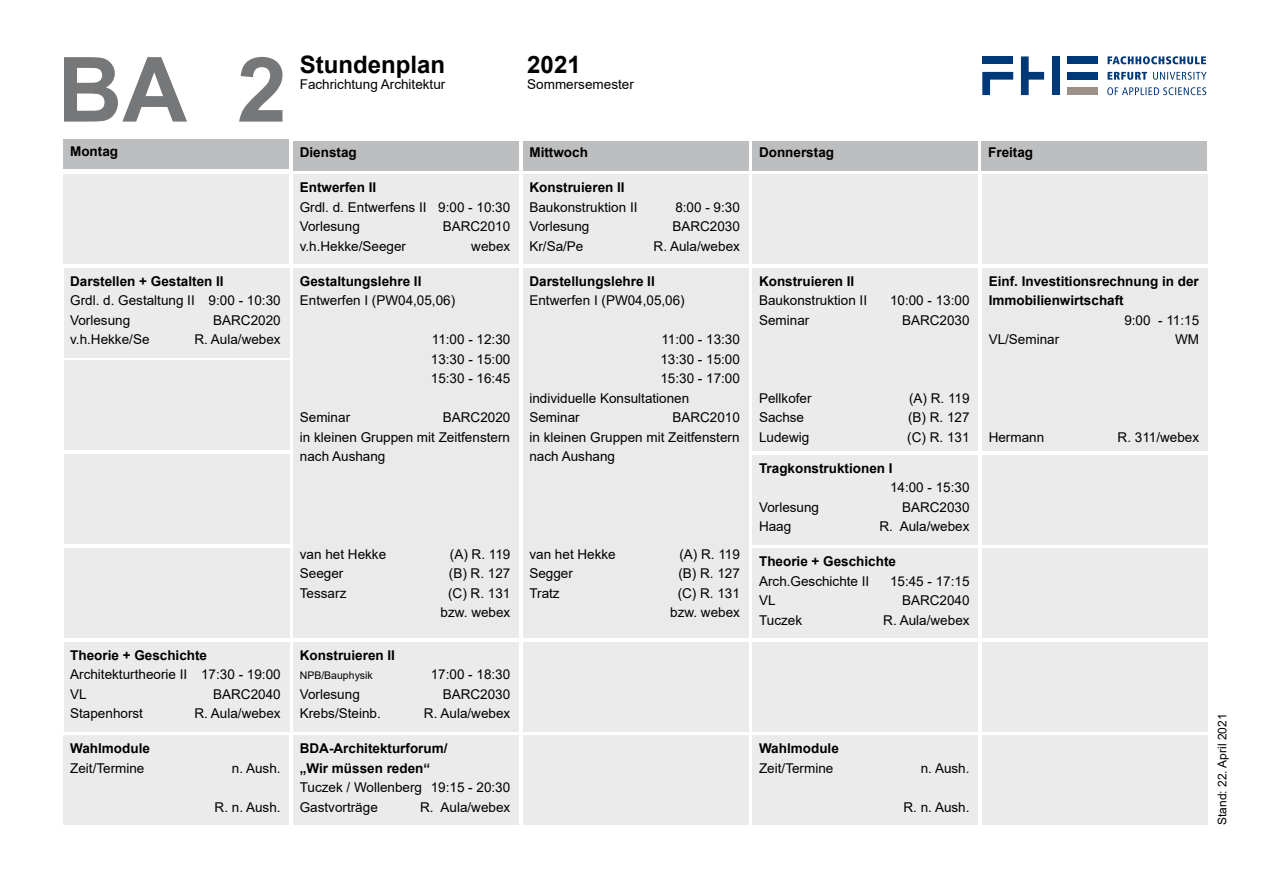
<style>
.page{position:relative;width:1263px;height:893px;background:#fff}
.page>*{position:absolute;margin:0;border:0;box-sizing:border-box;transform-origin:0 0}
.t1{font:700 90px "Arial";color:#757779}
.t2{font:700 24px "Arial";color:#000}
.t3{font:13.5px/19.5px "Arial";color:#000}
.t4{font:700 13.5px/19.5px "Arial";color:#000}
.t5{font:12px "Arial";color:#000}
.t6{font:10.5px "Arial";color:#000}
</style>
<div class="page">
<div style="left:1067px;top:72px;width:31px;height:8px;background:#003878"></div>
<div style="left:1067px;top:56px;width:31px;height:8px;background:#003878"></div>
<div style="left:1067px;top:87px;width:31px;height:8px;background:#9d9187"></div>
<div style="left:1052px;top:56px;width:7px;height:39px;background:#003878"></div>
<svg style="left:1021px;top:56px;width:23px;height:39px"></svg>
<div style="left:982px;top:56px;width:31px;height:8px;background:#003878"></div>
<svg style="left:982px;top:72px;width:31px;height:23px"></svg>
<svg style="left:1107px;top:56px;width:99px;height:8px"></svg>
<svg style="left:1107px;top:72px;width:99px;height:8px"></svg>
<svg style="left:1107px;top:87px;width:99px;height:8px"></svg>
<div style="left:982px;top:141px;width:225px;height:29px;background:#bcbec0"></div>
<div style="left:753px;top:141px;width:225px;height:29px;background:#bcbec0"></div>
<div style="left:523px;top:141px;width:225px;height:29px;background:#bcbec0"></div>
<div style="left:293px;top:141px;width:226px;height:29px;background:#bcbec0"></div>
<div style="left:64px;top:140px;width:225px;height:29px;background:#bcbec0"></div>
<div style="left:982px;top:268px;width:226px;height:183px;background:#eaeaea"></div>
<div style="left:753px;top:455px;width:225px;height:89px;background:#ebebeb"></div>
<div style="left:64px;top:174px;width:225px;height:90px;background:#ebebeb"></div>
<div style="left:753px;top:174px;width:225px;height:90px;background:#ebebeb"></div>
<div style="left:982px;top:174px;width:226px;height:90px;background:#ebebeb"></div>
<div style="left:64px;top:360px;width:225px;height:90px;background:#ebebeb"></div>
<div style="left:982px;top:549px;width:226px;height:89px;background:#ebebeb"></div>
<div style="left:523px;top:642px;width:225px;height:89px;background:#ebebeb"></div>
<div style="left:982px;top:642px;width:226px;height:89px;background:#ebebeb"></div>
<div style="left:523px;top:736px;width:225px;height:89px;background:#ebebeb"></div>
<div style="left:982px;top:736px;width:226px;height:89px;background:#ebebeb"></div>
<div style="left:753px;top:642px;width:225px;height:89px;background:#ebebeb"></div>
<div style="left:293px;top:642px;width:226px;height:89px;background:#ebebeb"></div>
<div style="left:64px;top:736px;width:225px;height:89px;background:#ebebeb"></div>
<div style="left:753px;top:736px;width:225px;height:89px;background:#ebebeb"></div>
<div style="left:64px;top:268px;width:225px;height:89px;background:#ebebeb"></div>
<div style="left:293px;top:174px;width:226px;height:90px;background:#ebebeb"></div>
<div style="left:293px;top:268px;width:226px;height:370px;background:#eaeaea"></div>
<div style="left:523px;top:268px;width:225px;height:370px;background:#eaeaea"></div>
<div style="left:523px;top:174px;width:225px;height:90px;background:#ebebeb"></div>
<div style="left:753px;top:268px;width:225px;height:183px;background:#ebebeb"></div>
<div style="left:753px;top:549px;width:225px;height:89px;background:#ebebeb"></div>
<div style="left:64px;top:454px;width:225px;height:89px;background:#ebebeb"></div>
<div style="left:293px;top:736px;width:226px;height:89px;background:#ebebeb"></div>
<div style="left:64px;top:549px;width:225px;height:89px;background:#ebebeb"></div>
<div style="left:64px;top:642px;width:225px;height:89px;background:#ebebeb"></div>
<div style="left:982px;top:455px;width:226px;height:89px;background:#ebebeb"></div>
<h1 class="t1" style="left:57px;top:27px;width:231px">BA 2</h1>
<h2 class="t2" style="left:300px;top:47px;width:147px">Stundenplan</h2>
<p class="t3" style="left:300px;top:74px;width:147px">Fachrichtung Architektur</p>
<h2 class="t2" style="left:527px;top:47px;width:55px">2021</h2>
<p class="t3" style="left:527px;top:74px;width:108px">Sommersemester</p>
<p class="t4" style="left:70px;top:141px;width:49px">Montag</p>
<p class="t4" style="left:300px;top:142px;width:59px">Dienstag</p>
<p class="t4" style="left:529px;top:142px;width:60px">Mittwoch</p>
<p class="t4" style="left:759px;top:142px;width:77px">Donnerstag</p>
<p class="t4" style="left:988px;top:142px;width:47px">Freitag</p>
<p class="t4" style="left:70px;top:271px;width:155px">Darstellen + Gestalten II</p>
<p class="t3" style="left:70px;top:290px;width:212px">Grdl. d. Gestaltung II 9:00 - 10:30<br>Vorlesung</p>
<p class="t3" style="left:213px;top:310px;width:69px">BARC2020</p>
<p class="t3" style="left:70px;top:329px;width:81px">v.h.Hekke/Se</p>
<p class="t3" style="left:194px;top:329px;width:88px">R. Aula/webex</p>
<p class="t4" style="left:300px;top:178px;width:78px">Entwerfen II</p>
<p class="t3" style="left:300px;top:197px;width:212px">Grdl. d. Entwerfens II 9:00 - 10:30<br>Vorlesung</p>
<p class="t3" style="left:443px;top:216px;width:69px">BARC2010</p>
<p class="t3" style="left:300px;top:236px;width:108px">v.h.Hekke/Seeger</p>
<p class="t3" style="left:471px;top:236px;width:41px">webex</p>
<p class="t4" style="left:300px;top:271px;width:123px">Gestaltungslehre II</p>
<p class="t3" style="left:300px;top:290px;width:157px">Entwerfen I (PW04,05,06)</p>
<p class="t3" style="left:431px;top:330px;width:81px;text-align:justify">11:00 - 12:30<br>13:30 - 15:00<br>15:30 - 16:45</p>
<p class="t3" style="left:300px;top:407px;width:52px">Seminar</p>
<p class="t3" style="left:300px;top:407px;width:212px;text-align:justify;text-indent:143px">BARC2020 in kleinen Gruppen mit Zeitfenstern nach Aushang</p>
<p class="t4" style="left:529px;top:178px;width:97px">Konstruieren II</p>
<p class="t3" style="left:529px;top:197px;width:110px">Baukonstruktion II</p>
<p class="t3" style="left:675px;top:197px;width:66px">8:00 - 9:30</p>
<p class="t3" style="left:529px;top:216px;width:62px">Vorlesung</p>
<p class="t3" style="left:672px;top:216px;width:69px">BARC2030</p>
<p class="t3" style="left:529px;top:236px;width:56px">Kr/Sa/Pe</p>
<p class="t3" style="left:654px;top:236px;width:88px">R. Aula/webex</p>
<p class="t4" style="left:529px;top:271px;width:127px">Darstellungslehre II</p>
<p class="t3" style="left:529px;top:290px;width:157px">Entwerfen I (PW04,05,06)</p>
<p class="t3" style="left:661px;top:329px;width:80px">11:00 - 13:30</p>
<p class="t3" style="left:660px;top:349px;width:81px">13:30 - 15:00</p>
<p class="t3" style="left:660px;top:368px;width:81px">15:30 - 17:00</p>
<p class="t3" style="left:529px;top:388px;width:161px">individuelle Konsultationen</p>
<p class="t3" style="left:529px;top:407px;width:52px">Seminar</p>
<p class="t3" style="left:529px;top:407px;width:212px;text-align:justify;text-indent:143px">BARC2010 in kleinen Gruppen mit Zeitfenstern nach Aushang</p>
<p class="t4" style="left:70px;top:645px;width:138px">Theorie + Geschichte</p>
<p class="t3" style="left:70px;top:665px;width:212px">Architekturtheorie II 17:30 - 19:00<br>VL</p>
<p class="t3" style="left:213px;top:684px;width:69px">BARC2040</p>
<p class="t3" style="left:70px;top:704px;width:74px">Stapenhorst</p>
<p class="t3" style="left:194px;top:704px;width:88px">R. Aula/webex</p>
<p class="t4" style="left:70px;top:739px;width:81px">Wahlmodule</p>
<p class="t3" style="left:70px;top:758px;width:76px">Zeit/Termine</p>
<p class="t3" style="left:232px;top:758px;width:50px">n. Aush.</p>
<p class="t3" style="left:215px;top:797px;width:68px">R. n. Aush.</p>
<p class="t3" style="left:300px;top:544px;width:88px">van het Hekke</p>
<p class="t3" style="left:450px;top:544px;width:62px">(A) R. 119</p>
<p class="t3" style="left:300px;top:563px;width:45px">Seeger</p>
<p class="t3" style="left:449px;top:563px;width:63px">(B) R. 127</p>
<p class="t3" style="left:300px;top:583px;width:48px">Tessarz</p>
<p class="t3" style="left:441px;top:583px;width:71px;text-align:center">(C) R. 131 bzw. webex</p>
<p class="t4" style="left:300px;top:645px;width:97px">Konstruieren II</p>
<p class="t6" style="left:300px;top:668px;width:74px">NPB/Bauphysik</p>
<p class="t3" style="left:431px;top:665px;width:81px">17:00 - 18:30</p>
<p class="t3" style="left:300px;top:684px;width:62px">Vorlesung</p>
<p class="t3" style="left:443px;top:684px;width:69px">BARC2030</p>
<p class="t3" style="left:300px;top:704px;width:83px">Krebs/Steinb.</p>
<p class="t3" style="left:424px;top:704px;width:88px">R. Aula/webex</p>
<p class="t4" style="left:300px;top:739px;width:149px">BDA-Architekturforum/ „Wir müssen reden“</p>
<p class="t3" style="left:300px;top:778px;width:212px">Tuczek / Wollenberg 19:15 - 20:30<br>Gastvorträge</p>
<p class="t3" style="left:420px;top:797px;width:92px">R. Aula/webex</p>
<p class="t3" style="left:529px;top:544px;width:88px">van het Hekke</p>
<p class="t3" style="left:679px;top:544px;width:62px">(A) R. 119</p>
<p class="t3" style="left:529px;top:563px;width:45px">Segger</p>
<p class="t3" style="left:678px;top:563px;width:63px">(B) R. 127</p>
<p class="t3" style="left:529px;top:583px;width:32px">Tratz</p>
<p class="t3" style="left:670px;top:583px;width:71px;text-align:center">(C) R. 131 bzw. webex</p>
<p class="t4" style="left:759px;top:271px;width:97px">Konstruieren II</p>
<p class="t3" style="left:759px;top:290px;width:110px">Baukonstruktion II</p>
<p class="t3" style="left:890px;top:290px;width:81px">10:00 - 13:00</p>
<p class="t3" style="left:759px;top:310px;width:52px">Seminar</p>
<p class="t3" style="left:902px;top:310px;width:69px">BARC2030</p>
<p class="t3" style="left:759px;top:388px;width:54px">Pellkofer</p>
<p class="t3" style="left:909px;top:388px;width:62px">(A) R. 119</p>
<p class="t3" style="left:759px;top:407px;width:47px">Sachse</p>
<p class="t3" style="left:908px;top:407px;width:63px">(B) R. 127</p>
<p class="t3" style="left:759px;top:427px;width:52px">Ludewig</p>
<p class="t3" style="left:907px;top:427px;width:64px">(C) R. 131</p>
<p class="t4" style="left:759px;top:458px;width:135px">Tragkonstruktionen I</p>
<p class="t3" style="left:890px;top:478px;width:81px">14:00 - 15:30</p>
<p class="t3" style="left:759px;top:497px;width:62px">Vorlesung</p>
<p class="t3" style="left:902px;top:497px;width:69px">BARC2030</p>
<p class="t3" style="left:759px;top:517px;width:34px">Haag</p>
<p class="t3" style="left:879px;top:517px;width:92px">R. Aula/webex</p>
<p class="t4" style="left:759px;top:552px;width:138px">Theorie + Geschichte</p>
<p class="t3" style="left:759px;top:571px;width:112px">Arch.Geschichte II</p>
<p class="t3" style="left:890px;top:571px;width:81px">15:45 - 17:15</p>
<p class="t3" style="left:759px;top:591px;width:18px">VL</p>
<p class="t3" style="left:902px;top:591px;width:69px">BARC2040</p>
<p class="t3" style="left:759px;top:610px;width:45px">Tuczek</p>
<p class="t3" style="left:883px;top:610px;width:88px">R. Aula/webex</p>
<p class="t4" style="left:759px;top:739px;width:81px">Wahlmodule</p>
<p class="t3" style="left:759px;top:758px;width:76px">Zeit/Termine</p>
<p class="t3" style="left:921px;top:758px;width:50px">n. Aush.</p>
<p class="t3" style="left:903px;top:797px;width:68px">R. n. Aush.</p>
<p class="t4" style="left:989px;top:271px;width:212px">Einf. Investitionsrechnung in der<br>Immobilienwirtschaft</p>
<p class="t3" style="left:1124px;top:310px;width:76px">9:00 - 11:15</p>
<p class="t3" style="left:989px;top:329px;width:72px">VL/Seminar</p>
<p class="t3" style="left:1175px;top:329px;width:25px">WM</p>
<p class="t3" style="left:989px;top:427px;width:57px">Hermann</p>
<p class="t3" style="left:1118px;top:427px;width:83px">R. 311/webex</p>
<p class="t5" style="left:1214px;top:825px;width:113px;rotate:-90deg">Stand: 22. April 2021</p>
</div>
